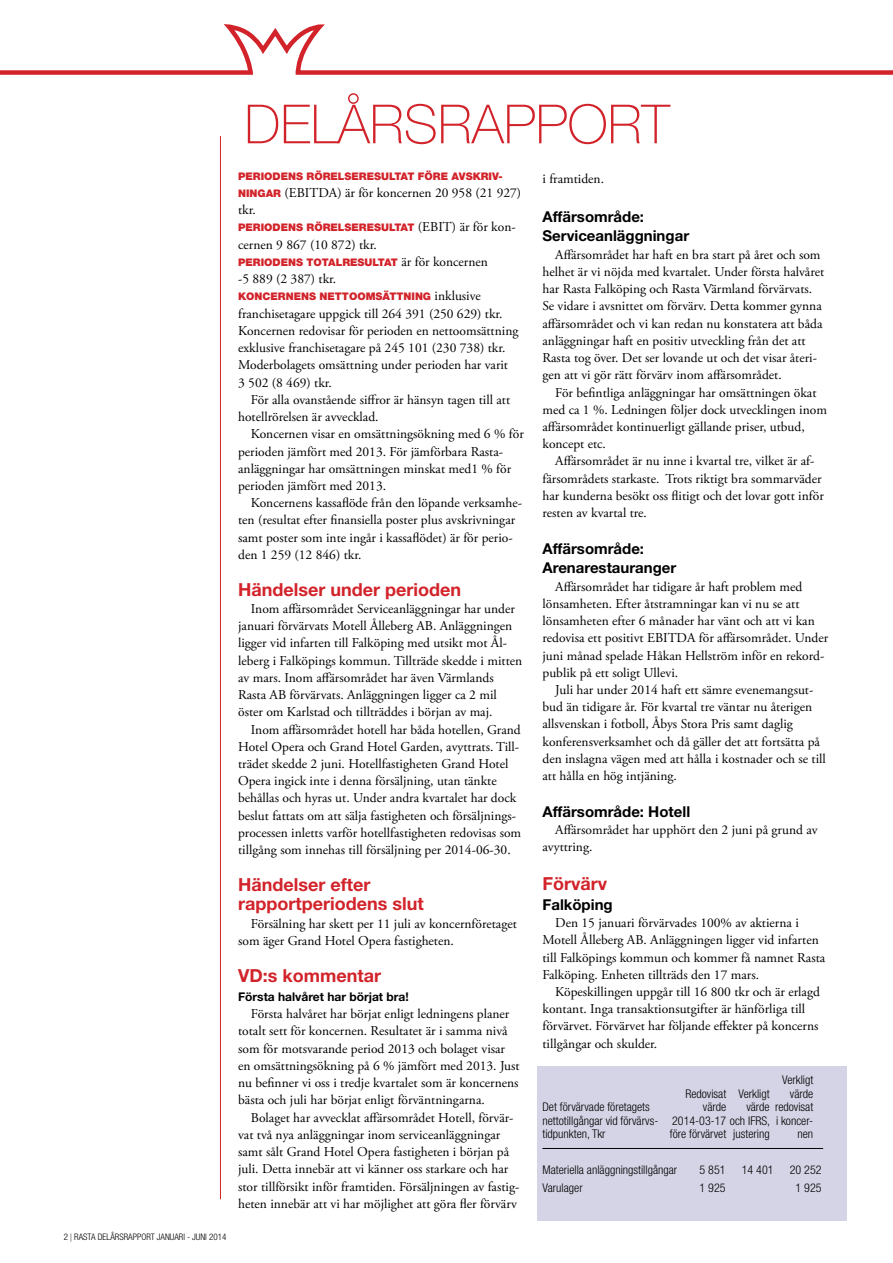
<style>
.page{position:relative;width:893px;height:1263px;background:#fff}
.page>*{position:absolute;margin:0;border:0;box-sizing:border-box;transform-origin:0 0}
.t1{font:100 54px "Helvetica Neue LT Std";color:#d2232a}
.t2{font:700 18px/19.5px "Helvetica Neue LT Std";color:#d2232a}
.t3{font:700 15px/19.5px "Helvetica Neue LT Std";color:#000}
.t4{font:13.5px/17.2px "Adobe Garamond Pro";color:#000}
.t5{font:300 condensed 12px/13.5px "Helvetica Neue LT Std";color:#000}
.t6{font:700 12px "Helvetica Neue LT Std";color:#000}
.t7{font:900 10.5px "Helvetica Neue LT Std";color:#d2232a}
.t8{font:300 condensed 9px "Helvetica Neue LT Std";color:#000}
.s1{font-family:"Times New Roman";font-weight:400;font-stretch:normal}
</style>
<div class="page">
<div style="left:537px;top:1066px;width:309px;height:154px;background:#d4d4e6"></div>
<hr style="left:542px;top:1148px;width:281px;height:1px;background:#000">
<svg style="left:0;top:24px;width:893px;height:51px"></svg>
<hr style="left:220px;top:136px;width:1px;height:1063px;background:#d2232a">
<p class="t8" style="left:64px;top:1232px;width:164px">2 <span class="s1">|</span> RASTA DELÅRSRAPPORT JANUARI - JUNI 2014</p>
<h1 class="t1" style="left:244px;top:93px;width:427px">DELÅRSRAPPORT</h1>
<p class="t7" style="left:238px;top:170px;width:115px">PERIODENS RÖRELSERESU</p>
<p class="t7" style="left:389px;top:170px;width:13px">LTAT</p>
<p class="t7" style="left:418px;top:170px;width:86px">FÖRE AVSKRIV-</p>
<p class="t7" style="left:238px;top:187px;width:9px">NINGAR</p>
<p class="t4" style="left:285px;top:185px;width:238px">(EBITDA) är för koncernen 20 958 (21 927)</p>
<p class="t4" style="left:238px;top:202px;width:19px">tkr.</p>
<p class="t7" style="left:238px;top:221px;width:115px">PERIODENS RÖRELSERESU</p>
<p class="t7" style="left:389px;top:221px;width:13px">LTAT</p>
<p class="t4" style="left:418px;top:219px;width:99px">(EBIT) är för kon-</p>
<p class="t4" style="left:238px;top:236px;width:140px">cernen 9 867 (10 872) tkr.</p>
<p class="t7" style="left:238px;top:256px;width:77px">PERIODENS TOTA</p>
<p class="t7" style="left:336px;top:256px;width:15px">LRESU</p>
<p class="t7" style="left:373px;top:256px;width:13px">LTAT</p>
<p class="t4" style="left:401px;top:253px;width:88px">är för koncernen</p>
<p class="t4" style="left:238px;top:271px;width:100px">-5 889 (2 387) tkr.</p>
<p class="t7" style="left:238px;top:290px;width:9px">KON</p>
<p class="t7" style="left:263px;top:290px;width:17px">CERNENS</p>
<p class="t7" style="left:320px;top:290px;width:9px">NETTOO</p>
<p class="t7" style="left:366px;top:290px;width:32px">MSÄTTNING</p>
<p class="t4" style="left:238px;top:288px;width:282px;text-indent:197px">inklusive franchisetagare uppgick till 264 391 (250 629) tkr.<br>Koncernen redovisar för perioden en nettoomsättning exklusive franchisetagare på 245 101 (230 738) tkr.<br>Moderbolagets omsättning under perioden har varit<br>3 502 (8 469) tkr.</p>
<p class="t4" style="left:238px;top:391px;width:274px;text-indent:13px">För alla ovanstående siffror är hänsyn tagen till att hotellrörelsen är avvecklad.</p>
<p class="t4" style="left:238px;top:426px;width:287px;text-indent:13px">Koncernen visar en omsättningsökning med 6 % för perioden jämfört med 2013. För jämförbara Rasta&shy;anläggningar har omsättningen minskat med1 % för perioden jämfört med 2013.</p>
<p class="t4" style="left:238px;top:495px;width:286px;text-indent:13px">Koncernens kassaflöde från den löpande verksamhe&shy;ten (resultat efter finansiella poster plus avskrivningar samt poster som inte ingår i kassaflödet) är för perio&shy;den 1 259 (12 846) tkr.</p>
<h2 class="t2" style="left:238px;top:579px;width:224px">Händelser under perioden</h2>
<p class="t4" style="left:238px;top:600px;width:286px;text-indent:13px">Inom affärsområdet Serviceanläggningar har under januari förvärvats Motell Ålleberg AB. Anläggningen ligger vid infarten till Falköping med utsikt mot Ål&shy;leberg i Falköpings kommun. Tillträde skedde i mitten av mars. Inom affärsområdet har även Värmlands Rasta AB förvärvats. Anläggningen ligger ca 2 mil öster om Karlstad och tillträddes i början av maj.</p>
<p class="t4" style="left:238px;top:721px;width:285px;text-indent:13px">Inom affärsområdet hotell har båda hotellen, Grand Hotel Opera och Grand Hotel Garden, avyttrats. Till&shy;trädet skedde 2 juni. Hotellfastigheten Grand Hotel Opera ingick inte i denna försäljning, utan tänkte behållas och hyras ut. Under andra kvartalet har dock beslut fattats om att sälja fastigheten och försäljnings&shy;processen inletts varför hotellfastigheten redovisas som tillgång som innehas till försäljning per 2014-06-30.</p>
<h2 class="t2" style="left:238px;top:874px;width:187px">Händelser efter rapportperiodens slut</h2>
<p class="t4" style="left:238px;top:915px;width:280px;text-indent:13px">Försälning har skett per 11 juli av koncernföretaget som äger Grand Hotel Opera fastigheten.</p>
<h2 class="t2" style="left:238px;top:965px;width:144px">VD:s kommentar</h2>
<p class="t6" style="left:238px;top:989px;width:172px">Första halvåret har börjat bra!</p>
<p class="t4" style="left:238px;top:1006px;width:283px;text-indent:13px">Första halvåret har börjat enligt ledningens planer totalt sett för koncernen. Resultatet är i samma nivå som för motsvarande period 2013 och bolaget visar en omsättningsökning på 6 % jämfört med 2013. Just nu befinner vi oss i tredje kvartalet som är koncernens bästa och juli har börjat enligt förväntningarna.</p>
<p class="t4" style="left:238px;top:1109px;width:283px;text-indent:13px">Bolaget har avvecklat affärsområdet Hotell, förvär&shy;vat två nya anläggningar inom serviceanläggningar samt sålt Grand Hotel Opera fastigheten i början på juli. Detta innebär att vi känner oss starkare och har stor tillförsikt inför framtiden. Försäljningen av fastig&shy;heten innebär att vi har möjlighet att göra fler förvärv</p>
<p class="t4" style="left:542px;top:171px;width:63px">i framtiden.</p>
<p class="t3" style="left:542px;top:206px;width:148px">Affärsområde:<br>Serviceanläggningar</p>
<p class="t4" style="left:542px;top:246px;width:283px;text-indent:13px">Affärsområdet har haft en bra start på året och som helhet är vi nöjda med kvartalet. Under första halvåret har Rasta Falköping och Rasta Värmland förvärvats.<br>Se vidare i avsnittet om förvärv. Detta kommer gynna affärsområdet och vi kan redan nu konstatera att båda anläggningar haft en positiv utveckling från det att Rasta tog över. Det ser lovande ut och det visar återi&shy;gen att vi gör rätt förvärv inom affärsområdet.</p>
<p class="t4" style="left:542px;top:384px;width:286px;text-indent:13px">För befintliga anläggningar har omsättningen ökat med ca 1 %. Ledningen följer dock utvecklingen inom affärsområdet kontinuerligt gällande priser, utbud, koncept etc.</p>
<p class="t4" style="left:542px;top:453px;width:283px;text-indent:13px">Affärsområdet är nu inne i kvartal tre, vilket är af&shy;färsområdets starkaste. Trots riktigt bra sommarväder har kunderna besökt oss flitigt och det lovar gott inför resten av kvartal tre.</p>
<p class="t3" style="left:542px;top:538px;width:135px">Affärsområde:<br>Arenarestauranger</p>
<p class="t4" style="left:542px;top:578px;width:287px;text-indent:13px">Affärsområdet har tidigare år haft problem med lönsamheten. Efter åtstramningar kan vi nu se att lönsamheten efter 6 månader har vänt och att vi kan redovisa ett positivt EBITDA för affärsområdet. Under juni månad spelade Håkan Hellström inför en rekord&shy;publik på ett soligt Ullevi.</p>
<p class="t4" style="left:542px;top:681px;width:285px;text-indent:13px">Juli har under 2014 haft ett sämre evenemangsut&shy;bud än tidigare år. För kvartal tre väntar nu återigen allsvenskan i fotboll, Åbys Stora Pris samt daglig konferensverksamhet och då gäller det att fortsätta på den inslagna vägen med att hålla i kostnader och se till att hålla en hög intjäning.</p>
<p class="t3" style="left:542px;top:801px;width:149px">Affärsområde: Hotell</p>
<p class="t4" style="left:542px;top:822px;width:277px;text-indent:13px">Affärsområdet har upphört den 2 juni på grund av avyttring.</p>
<h2 class="t2" style="left:542px;top:874px;width:66px">Förvärv</h2>
<p class="t3" style="left:542px;top:894px;width:72px">Falköping</p>
<p class="t4" style="left:542px;top:915px;width:284px;text-indent:13px">Den 15 januari förvärvades 100% av aktierna i Motell Ålleberg AB. Anläggningen ligger vid infarten till Falköpings kommun och kommer få namnet Rasta Falköping. Enheten tillträds den 17 mars.</p>
<p class="t4" style="left:542px;top:983px;width:279px;text-indent:13px">Köpeskillingen uppgår till 16 800 tkr och är erlagd kontant. Inga transaktionsutgifter är hänförliga till förvärvet. Förvärvet har följande effekter på koncerns tillgångar och skulder.</p>
<p class="t5" style="left:542px;top:1100px;width:117px">Det förvärvade företagets nettotillgångar vid förvärvs&shy;tidpunkten, Tkr</p>
<p class="t5" style="left:782px;top:1073px;width:33px;text-align:right">Verkligt värde</p>
<p class="t5" style="left:776px;top:1114px;width:39px;text-align:right">i koncer&shy;nen</p>
<p class="t5" style="left:685px;top:1087px;width:42px">Redovisat</p>
<p class="t5" style="left:703px;top:1100px;width:25px">värde</p>
<p class="t5" style="left:672px;top:1114px;width:99px">2014-03-17 och IFRS,</p>
<p class="t5" style="left:670px;top:1127px;width:58px">före förvärvet</p>
<p class="t5" style="left:746px;top:1087px;width:68px;text-indent:-8px">Verkligt<br>värde redovisat</p>
<p class="t5" style="left:733px;top:1127px;width:38px">justering</p>
<p class="t5" style="left:542px;top:1163px;width:136px">Materiella anläggningstillgångar</p>
<p class="t5" style="left:700px;top:1163px;width:27px">5 851</p>
<p class="t5" style="left:742px;top:1163px;width:33px">14 401</p>
<p class="t5" style="left:790px;top:1163px;width:33px">20 252</p>
<p class="t5" style="left:542px;top:1181px;width:42px">Varulager</p>
<p class="t5" style="left:700px;top:1181px;width:27px">1 925</p>
<p class="t5" style="left:796px;top:1181px;width:27px">1 925</p>
</div>
